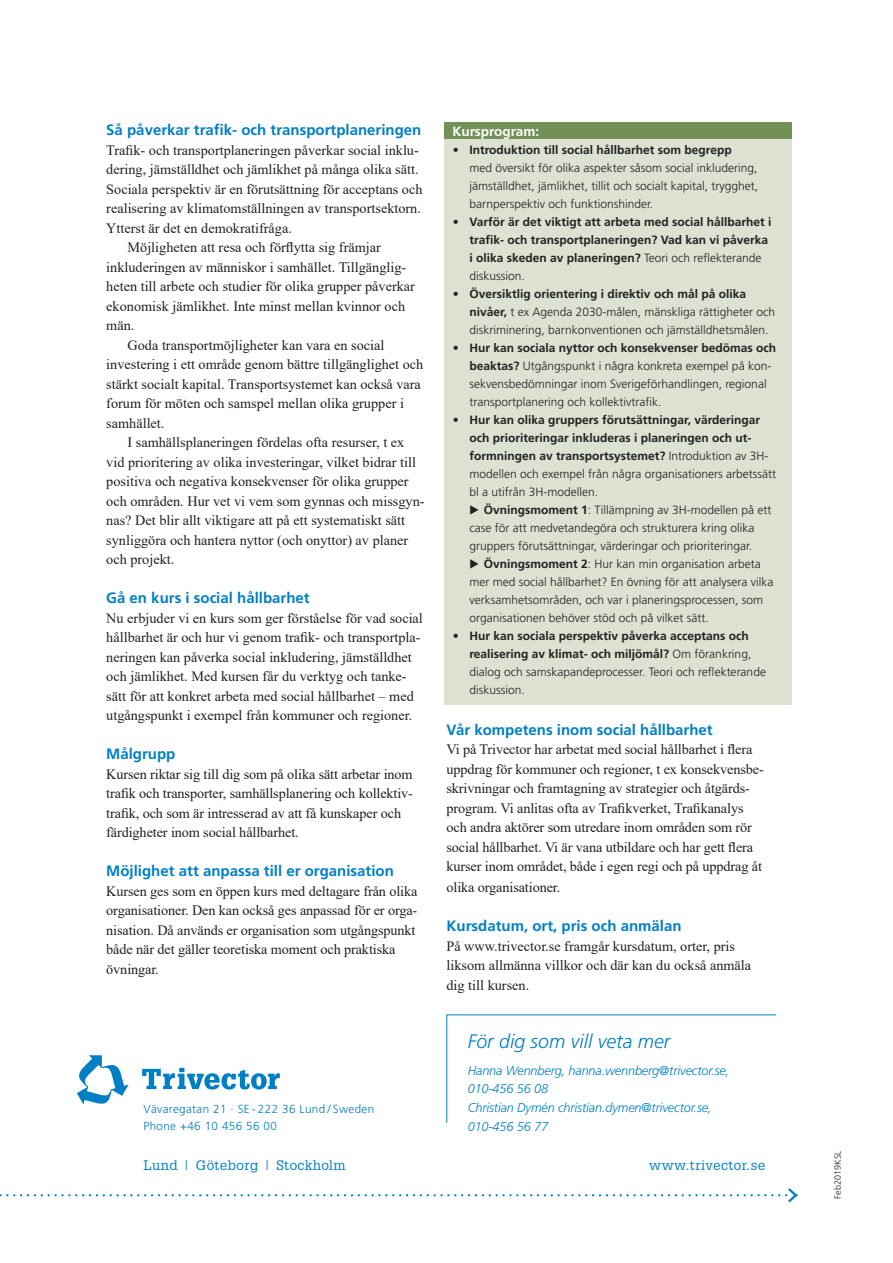
<style>
.page{position:relative;width:893px;height:1263px;background:#fff}
.page>*{position:absolute;margin:0;border:0;box-sizing:border-box;transform-origin:0 0}
.Fakta_kursiv_rubrik{font:italic 300 19.5px "Frutiger";color:#007fc5}
.Rubrik_baksida{font:700 15px "Frutiger LT Std";color:#007fc5}
.Rubrik_baksida-2{font:14.25px/19.5px "Times New Roman";color:#231f20}
.Trafik_Processer_IT{font:13.5px "Glypha LT Std";letter-spacing:.03em;color:#007fc5}
.Fakta_rubrik_neg__pl{font:700 13.5px "Frutiger LT Std";color:#fff}
.Fakta_kursiv{font:italic 300 12.75px/18.8px "Frutiger";letter-spacing:-.01em;color:#007fc5}
.t1{font:300 12px/18px "Frutiger";color:#231f20}
.t2{font:700 12px/18px "Frutiger";color:#231f20}
.Adress_vänsterställd{font:300 11.7px "Frutiger";letter-spacing:.03em;color:#007cc2}
.t3{font:300 9px "Frutiger";color:#231f20}
.s1{font-weight:700}
.s2{font-weight:300}
.s3{font-family:"European Pi Three";font-weight:400}
</style>
<div class="page">
<svg style="left:0;top:1188px;width:798px;height:15px"></svg>
<svg style="left:446px;top:1014px;width:330px;height:109px"></svg>
<div style="left:444px;top:123px;width:348px;height:581px;background:#dce1d2"></div>
<div style="left:444px;top:123px;width:348px;height:16px;background:#729157"></div>
<svg style="left:77px;top:1055px;width:52px;height:49px"></svg>
<svg style="left:142px;top:1068px;width:138px;height:21px"></svg>
<p class="Rubrik_baksida" style="left:106px;top:121px;width:317px">Så påverkar trafik- och transportplaneringen</p>
<p class="Rubrik_baksida-2" style="left:106px;top:140px;width:318px">Trafik- och transportplaneringen påverkar social inklu&shy;dering, jämställdhet och jämlikhet på många olika sätt.<br>Sociala perspektiv är en förutsättning för acceptans och realisering av klimatomställningen av transportsektorn.<br>Ytterst är det en demokratifråga.</p>
<p class="Rubrik_baksida-2" style="left:106px;top:237px;width:310px;text-indent:21px">Möjligheten att resa och förflytta sig främjar inkluderingen av människor i samhället. Tillgänglig&shy;heten till arbete och studier för olika grupper påverkar ekonomisk jämlikhet. Inte minst mellan kvinnor och män.</p>
<p class="Rubrik_baksida-2" style="left:106px;top:335px;width:319px;text-indent:21px">Goda transportmöjligheter kan vara en social investering i ett område genom bättre tillgänglighet och stärkt socialt kapital. Transportsystemet kan också vara forum för möten och samspel mellan olika grupper i samhället.</p>
<p class="Rubrik_baksida-2" style="left:106px;top:432px;width:320px;text-indent:21px">I samhällsplaneringen fördelas ofta resurser, t ex vid prioritering av olika investeringar, vilket bidrar till positiva och negativa konsekvenser för olika grupper och områden. Hur vet vi vem som gynnas och missgyn&shy;nas? Det blir allt viktigare att på ett systematiskt sätt synliggöra och hantera nyttor (och onyttor) av planer och projekt.</p>
<p class="Rubrik_baksida" style="left:106px;top:589px;width:205px">Gå en kurs i social hållbarhet</p>
<p class="Rubrik_baksida-2" style="left:106px;top:608px;width:318px">Nu erbjuder vi en kurs som ger förståelse för vad social hållbarhet är och hur vi genom trafik- och transportpla&shy;neringen kan påverka social inkludering, jämställdhet och jämlikhet. Med kursen får du verktyg och tanke&shy;sätt för att konkret arbeta med social hållbarhet – med utgångspunkt i exempel från kommuner och regioner.</p>
<p class="Rubrik_baksida" style="left:106px;top:745px;width:71px">Målgrupp</p>
<p class="Rubrik_baksida-2" style="left:106px;top:764px;width:308px">Kursen riktar sig till dig som på olika sätt arbetar inom trafik och transporter, samhällsplanering och kollektiv&shy;trafik, och som är intresserad av att få kunskaper och färdigheter inom social hållbarhet.</p>
<p class="Rubrik_baksida" style="left:106px;top:862px;width:289px">Möjlighet att anpassa till er organisation</p>
<p class="Rubrik_baksida-2" style="left:106px;top:881px;width:313px">Kursen ges som en öppen kurs med deltagare från olika organisationer. Den kan också ges anpassad för er orga&shy;nisation. Då används er organisation som utgångspunkt både när det gäller teoretiska moment och praktiska övningar.</p>
<p class="Adress_vänsterställd" style="left:144px;top:1102px;width:232px">Vävaregatan 21 · SE - 222 36 Lund / Sweden</p>
<p class="Adress_vänsterställd" style="left:144px;top:1119px;width:135px">Phone +46 10 456 56 00</p>
<p class="Fakta_rubrik_neg__pl" style="left:452px;top:123px;width:88px">Kursprogram:</p>
<p class="t1" style="left:469px;top:141px;width:290px;text-indent:-16px"><span class="s1">• Introduktion till social hållbarhet som begrepp<br></span>med översikt för olika aspekter såsom social inkludering, jämställdhet, jämlikhet, tillit och socialt kapital, trygghet, barnperspektiv och funktionshinder.</p>
<p class="t2" style="left:469px;top:212px;width:304px;text-indent:-16px">• Varför är det viktigt att arbeta med social hållbarhet i trafik- och transportplaneringen? Vad kan vi påverka i olika skeden av planeringen? <span class="s2">Teori och reflekterande diskussion.</span></p>
<p class="t1" style="left:469px;top:285px;width:307px;text-indent:-16px"><span class="s1">• Översiktlig orientering i direktiv och mål på olika nivåer,</span> t ex Agenda 2030-målen, mänskliga rättigheter och diskriminering, barnkonventionen och jämställdhetsmålen.</p>
<p class="t1" style="left:469px;top:339px;width:308px;text-indent:-16px"><span class="s1">• Hur kan sociala nyttor och konsekvenser bedömas och beaktas?</span> Utgångspunkt i några konkreta exempel på kon&shy;sekvensbedömningar inom Sverigeförhandlingen, regional transportplanering och kollektivtrafik.</p>
<p class="t1" style="left:469px;top:411px;width:308px;text-indent:-16px"><span class="s1">• Hur kan olika gruppers förutsättningar, värderingar och prioriteringar inkluderas i planeringen och ut&shy;formningen av transportsystemet?</span> Introduktion av 3H&shy;modellen och exempel från några organisationers arbetssätt bl a utifrån 3H-modellen.<br><span class="s3">E</span> <span class="s1">Övningsmoment 1</span>: Tillämpning av 3H-modellen på ett case för att medvetandegöra och strukturera kring olika gruppers förutsättningar, värderingar och prioriteringar.<br><span class="s3">E</span> <span class="s1">Övningsmoment 2</span>: Hur kan min organisation arbeta mer med social hållbarhet? En övning för att analysera vilka verksamhetsområden, och var i planeringsprocessen, som organisationen behöver stöd och på vilket sätt.</p>
<p class="t2" style="left:469px;top:626px;width:298px;text-indent:-16px">• Hur kan sociala perspektiv påverka acceptans och realisering av klimat- och miljömål? <span class="s2">Om förankring, dialog och samskapandeprocesser. Teori och reflekterande diskussion.</span></p>
<p class="Rubrik_baksida" style="left:446px;top:720px;width:268px">Vår kompetens inom social hållbarhet</p>
<p class="Rubrik_baksida-2" style="left:446px;top:739px;width:319px">Vi på Trivector har arbetat med social hållbarhet i flera uppdrag för kommuner och regioner, t ex konsekvensbe&shy;skrivningar och framtagning av strategier och åtgärds&shy;program. Vi anlitas ofta av Trafikverket, Trafikanalys och andra aktörer som utredare inom områden som rör social hållbarhet. Vi är vana utbildare och har gett flera kurser inom området, både i egen regi och på uppdrag åt</p>
<p class="Rubrik_baksida-2" style="left:446px;top:877px;width:115px">olika organisationer.</p>
<p class="Rubrik_baksida" style="left:446px;top:917px;width:237px">Kursdatum, ort, pris och anmälan</p>
<p class="Rubrik_baksida-2" style="left:446px;top:936px;width:306px">På www.trivector.se framgår kursdatum, orter, pris liksom allmänna villkor och där kan du också anmäla dig till kursen.</p>
<p class="Fakta_kursiv_rubrik" style="left:468px;top:1030px;width:204px">För dig som vill veta mer</p>
<p class="Fakta_kursiv" style="left:468px;top:1061px;width:263px">Hanna Wennberg, hanna.wennberg@trivector.se,<br>010-456 56 08</p>
<p class="Fakta_kursiv" style="left:468px;top:1098px;width:245px">Christian Dymén christian.dymen@trivector.se,<br>010-456 56 77</p>
<p class="Trafik_Processer_IT" style="left:144px;top:1157px;width:203px">Lund | Göteborg | Stockholm</p>
<p class="Trafik_Processer_IT" style="left:649px;top:1157px;width:118px">www.trivector.se</p>
<p class="t3" style="left:833px;top:1198px;width:49px;rotate:-90deg">Feb2019KSL</p>
</div>
